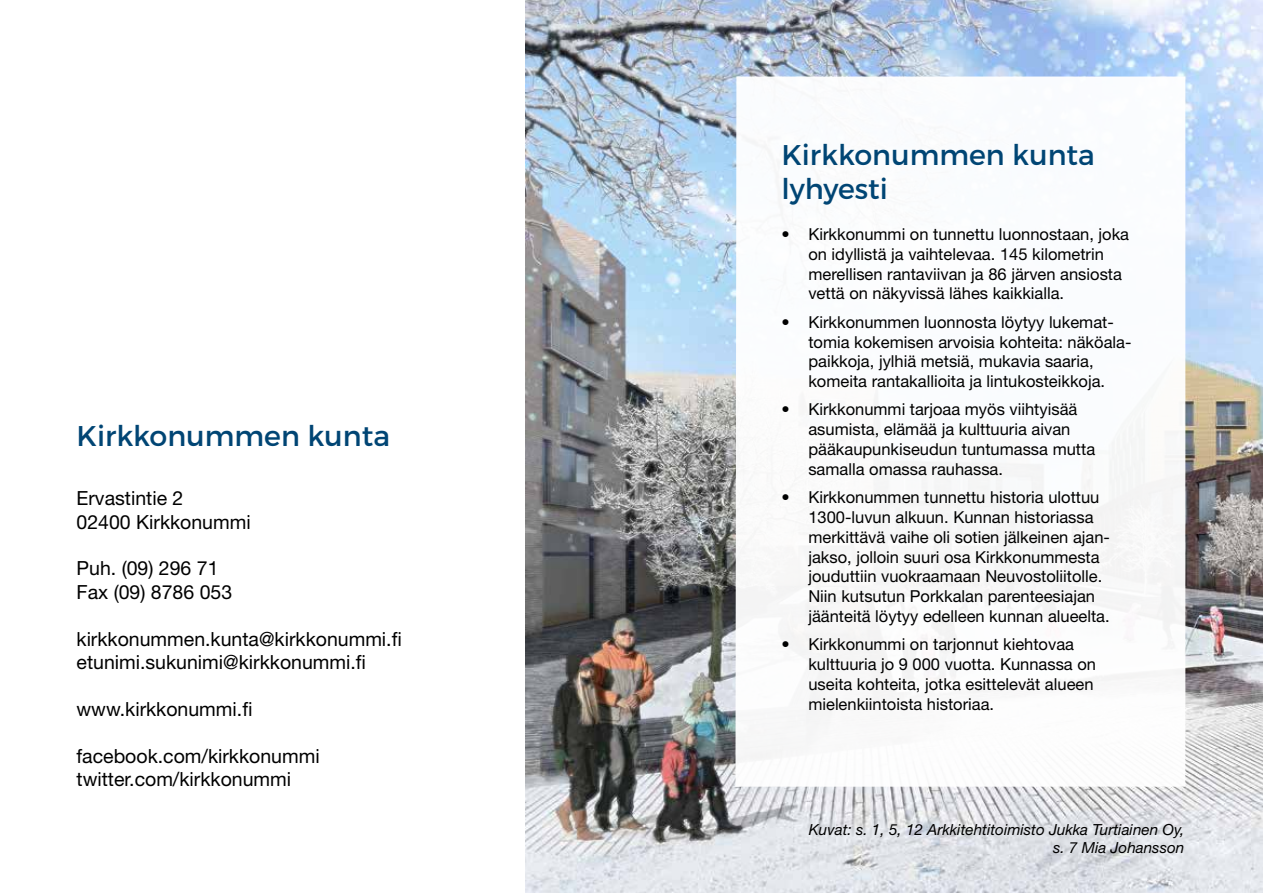
<style>
.page{position:relative;width:1263px;height:893px;background:#fff}
.page>*{position:absolute;margin:0;border:0;box-sizing:border-box;transform-origin:0 0}
.t1{font:28.5px/34.2px "Montserrat";color:#004574}
.t2{font:19.5px/23.4px "Helvetica Neue LT Std";color:#000}
.t3{font:16.5px/19.8px "Helvetica Neue LT Std";color:#000}
.t4{font:italic 15.3px/18.3px "Helvetica Neue LT Std";color:#000;text-align:right}
</style>
<div class="page">
<img style="left:525px;top:0;width:738px;height:893px">
<svg style="left:735px;top:77px;width:450px;height:710px"></svg>
<h1 class="t1" style="left:77px;top:418px;width:315px">Kirkkonummen kunta</h1>
<p class="t2" style="left:77px;top:486px;width:176px">Ervastintie 2<br>02400 Kirkkonummi</p>
<p class="t2" style="left:77px;top:556px;width:157px">Puh. (09) 296 71<br>Fax (09) 8786 053</p>
<p class="t2" style="left:77px;top:627px;width:327px">kirkkonummen.kunta@kirkkonummi.fi etunimi.sukunimi@kirkkonummi.fi</p>
<p class="t2" style="left:77px;top:697px;width:177px">www.kirkkonummi.fi</p>
<p class="t2" style="left:77px;top:744px;width:245px">facebook.com/kirkkonummi twitter.com/kirkkonummi</p>
<h1 class="t1" style="left:781px;top:137px;width:315px">Kirkkonummen kunta lyhyesti</h1>
<p class="t3" style="left:808px;top:224px;width:322px;text-indent:-27px">• Kirkkonummi on tunnettu luonnostaan, joka on idyllistä ja vaihtelevaa. 145 kilometrin merellisen rantaviivan ja 86 järven ansiosta vettä on näkyvissä lähes kaikkialla.</p>
<p class="t3" style="left:808px;top:312px;width:325px;text-indent:-27px">• Kirkkonummen luonnosta löytyy lukemat&shy;tomia kokemisen arvoisia kohteita: näköala&shy;paikkoja, jylhiä metsiä, mukavia saaria, komeita rantakallioita ja lintukosteikkoja.</p>
<p class="t3" style="left:808px;top:399px;width:288px;text-indent:-27px">• Kirkkonummi tarjoaa myös viihtyisää asumista, elämää ja kulttuuria aivan pääkaupunkiseudun tuntumassa mutta samalla omassa rauhassa.</p>
<p class="t3" style="left:808px;top:487px;width:303px;text-indent:-27px">• Kirkkonummen tunnettu historia ulottuu 1300-luvun alkuun. Kunnan historiassa merkittävä vaihe oli sotien jälkeinen ajan&shy;jakso, jolloin suuri osa Kirkkonummesta jouduttiin vuokraamaan Neuvostoliitolle.<br>Niin kutsutun Porkkalan parenteesiajan jäänteitä löytyy edelleen kunnan alueelta.</p>
<p class="t3" style="left:808px;top:634px;width:289px;text-indent:-27px">• Kirkkonummi on tarjonnut kiehtovaa kulttuuria jo 9 000 vuotta. Kunnassa on useita kohteita, jotka esittelevät alueen mielenkiintoista historiaa.</p>
<p class="t4" style="left:809px;top:820px;width:377px">Kuvat: s. 1, 5, 12 Arkkitehtitoimisto Jukka Turtiainen Oy, s. 7 Mia Johansson</p>
</div>
